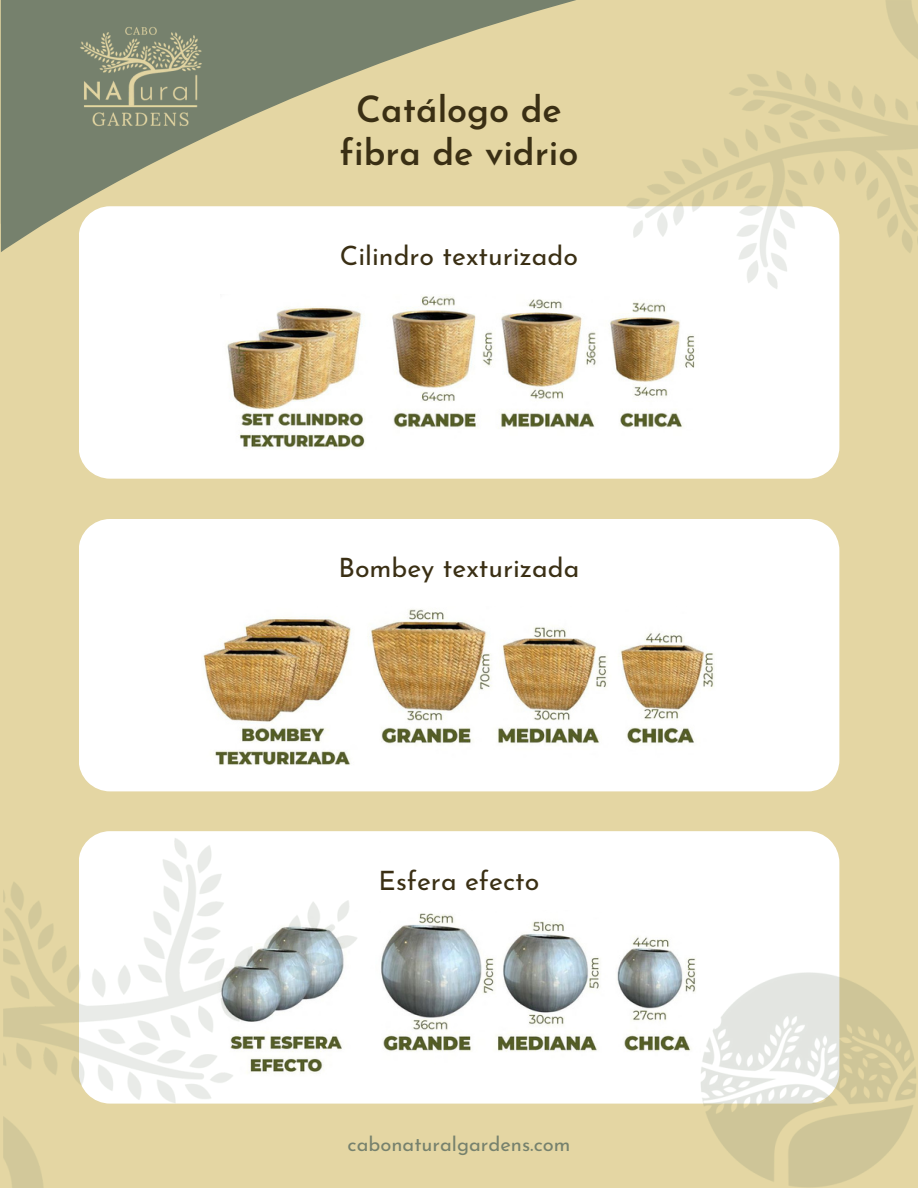
<style>
.page{position:relative;width:918px;height:1188px;background:#e4d6a3}
.page>*{position:absolute;margin:0;border:0;box-sizing:border-box;transform-origin:0 0}
.t1{font:600 36px/42.8px "Josefin Sans";color:#3a2f14;text-align:center}
.t2{font:26.7px "Josefin Sans";color:#3a2f14}
.t3{font:20.1px "Josefin Sans";color:#76816d}
</style>
<div class="page">
<div style="left:79px;top:519px;width:760px;height:272px;background:#fff"></div>
<div style="left:364px;top:831px;width:475px;height:273px;background:#fff"></div>
<svg style="left:1px;top:0;width:575px;height:224px"></svg>
<div style="left:79px;top:206px;width:760px;height:273px;background:#fff"></div>
<img style="left:220px;top:294px;width:478px;height:157px">
<img style="left:201px;top:607px;width:515px;height:158px">
<img style="left:364px;top:911px;width:336px;height:166px">
<img style="left:79px;top:27px;width:124px;height:101px">
<img style="left:620px;top:0;width:298px;height:340px">
<img style="left:3px;top:775px;width:361px;height:413px">
<img style="left:700px;top:970px;width:216px;height:218px">
<p class="t1" style="left:340px;top:92px;width:240px">Catálogo de fibra de vidrio</p>
<p class="t2" style="left:340px;top:245px;width:240px">Cilindro texturizado</p>
<p class="t2" style="left:338px;top:557px;width:243px">Bombey texturizada</p>
<p class="t2" style="left:379px;top:870px;width:162px">Esfera efecto</p>
<p class="t3" style="left:348px;top:1136px;width:224px">cabonaturalgardens.com</p>
</div>
